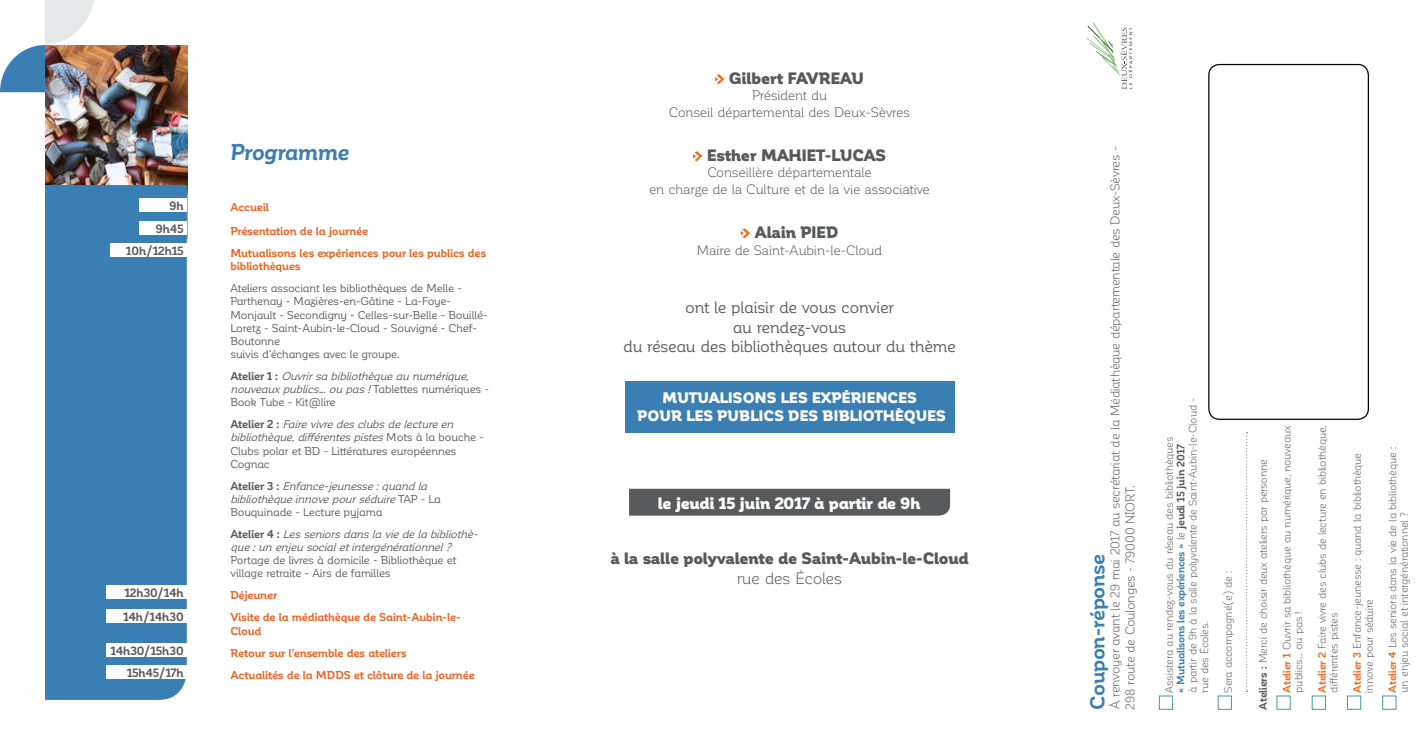
<style>
.page{position:relative;width:1425px;height:745px;background:#fff}
.page>*{position:absolute;margin:0;border:0;box-sizing:border-box;transform-origin:0 0}
.t1{font:italic 700 22.5px "Corporative Alt";letter-spacing:-.025em;color:#397fb3}
.t2{font:700 20px "Corporative Alt";letter-spacing:-.025em;color:#397fb3}
.t3{font:900 16.25px "Corporative";letter-spacing:-.015em;color:#58595b}
.t4{font:16.25px/19.5px "Corporative Alt";letter-spacing:-.02em;color:#58595b;text-align:center}
.t5{font:900 16.25px "Corporative Alt";letter-spacing:-.01em;color:#fff}
.t6{font:16.25px "Corporative Alt";letter-spacing:-.03em;color:#58595b}
.t7{font:900 15px/18px "Corporative";letter-spacing:.005em;color:#fff;text-align:center}
.t8{font:13.5px/16.2px "Corporative";letter-spacing:-.02em;color:#58595b;text-align:center}
.t9{font:12.5px/15px "Corporative Alt";letter-spacing:-.02em;color:#58595b}
.t10{font:700 11.88px/22.5px "Corporative Alt";color:#58595b;text-align:right}
.t11{font:italic 11.25px/13.1px "Corporative Alt";color:#58595b}
.t12{font:11.25px/13.1px "Corporative Alt";letter-spacing:-.02em;color:#58595b}
.t13{font:700 11.25px/22px "Corporative Alt";letter-spacing:-.015em;color:#eb6624}
.t14{font:10.62px/11.8px "Corporative Alt";letter-spacing:-.025em;color:#58595b}
.s1{font-weight:700;font-style:normal}
.s2{font-style:normal}
.s3{font-weight:700;color:#397fb3}
.s4{font-weight:700}
.s5{font-weight:700;color:#f36f21}
</style>
<div class="page">
<div style="left:1208px;top:64px;width:160px;height:355px;border:1px solid #000;border-radius:11px"></div>
<div style="left:1382px;top:695px;width:14px;height:14px;border:1px solid #469996"></div>
<svg style="left:1086px;top:22px;width:46px;height:67px"></svg>
<svg style="left:715px;top:74px;width:9px;height:10px"></svg>
<svg style="left:693px;top:151px;width:9px;height:10px"></svg>
<svg style="left:740px;top:228px;width:10px;height:10px"></svg>
<div style="left:625px;top:381px;width:329px;height:52px;background:#397fb3"></div>
<div style="left:629px;top:488px;width:321px;height:27px;background:#58595b"></div>
<img style="left:45px;top:45px;width:142px;height:140px">
<div style="left:45px;top:185px;width:142px;height:514px;background:#397fb3"></div>
<img style="left:0;top:0;width:95px;height:92px">
<div style="left:139px;top:198px;width:48px;height:14px;background:#fff"></div>
<div style="left:139px;top:221px;width:48px;height:13px;background:#fff"></div>
<div style="left:110px;top:243px;width:77px;height:14px;background:#fff"></div>
<div style="left:106px;top:585px;width:81px;height:13px;background:#fff"></div>
<div style="left:106px;top:608px;width:81px;height:14px;background:#fff"></div>
<div style="left:106px;top:642px;width:81px;height:14px;background:#fff"></div>
<div style="left:106px;top:665px;width:81px;height:13px;background:#fff"></div>
<svg style="left:1246px;top:432px;width:1px;height:259px"></svg>
<p class="t10" style="left:126px;top:195px;width:59px">9h<br>9h45<br>10h/12h15</p>
<p class="t10" style="left:124px;top:580px;width:61px;line-height:23.8px;text-align:left">12h30/14h<br>14h/14h30</p>
<p class="t10" style="left:111px;top:638px;width:74px">14h30/15h30<br>15h45/17h</p>
<h1 class="t1" style="left:230px;top:140px;width:120px">Programme</h1>
<p class="t13" style="left:230px;top:195px;width:139px;line-height:23.8px">Accueil<br>Présentation de la journée</p>
<p class="t13" style="left:230px;top:246px;width:257px;line-height:13.1px">Mutualisons les expériences pour les publics des bibliothèques</p>
<p class="t12" style="left:230px;top:282px;width:259px">Ateliers associant les bibliothèques de Melle - Parthenay - Mazières-en-Gâtine - La-Foye-Monjault - Secondigny - Celles-sur-Belle - Bouillé-Loretz - Saint-Aubin-le-Cloud - Souvigné - Chef-Boutonne<br>suivis d’échanges avec le groupe.</p>
<p class="t11" style="left:230px;top:369px;width:260px"><span class="s1">A t e l i e r 1 :</span> Ouvrirsa bibliothèque au numérique, nouveauxpublics...ou pas! <span class="s2">Ta b l e tt e s n u m é r i q u e s -<br>Book Tube - Kit@lire</span></p>
<p class="t11" style="left:230px;top:417px;width:255px"><span class="s1">A t e l i e r 2 :</span> Faire vivre desclubsde lecture en bibliothèque,différentespistes <span class="s2">M o t s à l a b o u c h e - Clubs polar et BD - Littératures européennes Cognac</span></p>
<p class="t11" style="left:230px;top:479px;width:212px"><span class="s1">A t e l i e r 3 :</span> Enfance-jeunesse :quand la bibliothèque innove pourséduire <span class="s2">TA P - L a<br>Bouquinade - Lecture pyjama</span></p>
<p class="t11" style="left:230px;top:527px;width:252px"><span class="s1">A t e l i e r 4 :</span> Lesseniorsdansla vie de la bibliothè&shy;que :un enjeu socialetintergénérationnel?</p>
<p class="t12" style="left:230px;top:553px;width:227px">Portage de livres à domicile - Bibliothèque et village retraite - Airs de familles</p>
<p class="t13" style="left:230px;top:584px;width:232px">Déjeuner<br>Visite de la médiathèque de Saint-Aubin-le-</p>
<p class="t13" style="left:230px;top:619px;width:246px">Cloud<br>Retour sur l’ensemble des ateliers<br>Actualités de la MDDS et clôture de la journée</p>
<h3 class="t3" style="left:728px;top:69px;width:137px">Gilbert FAVREAU</h3>
<p class="t8" style="left:669px;top:88px;width:243px">Président du<br>Conseil départemental des Deux-Sèvres</p>
<h3 class="t3" style="left:707px;top:146px;width:181px">Esther MAHIET-LUCAS</h3>
<p class="t8" style="left:649px;top:165px;width:282px">Conseillère départementale<br>en charge de la Culture et de la vie associative</p>
<h3 class="t3" style="left:754px;top:223px;width:85px">Alain PIED</h3>
<p class="t8" style="left:697px;top:242px;width:187px">Maire de Saint-Aubin-le-Cloud</p>
<h3 class="t4" style="left:623px;top:297px;width:334px">ont le plaisir de vous convier<br>au rendez-vous<br>du réseau des bibliothèques autour du thème</h3>
<h3 class="t7" style="left:637px;top:389px;width:310px">MUTUALISONS LES EXPÉRIENCES<br>POUR LES PUBLICS DES BIBLIOTHÈQUES</h3>
<h3 class="t5" style="left:658px;top:493px;width:264px">le jeudi 15 juin 2017 à partir de 9h</h3>
<h3 class="t3" style="left:610px;top:549px;width:360px">à la salle polyvalente de Saint-Aubin-le-Cloud</h3>
<h3 class="t6" style="left:736px;top:569px;width:107px">rue des Écoles</h3>
<p class="t9" style="left:1107px;top:709px;width:564px;rotate:-90deg">À renvoyer avant le 29 mai 2017 au secrétariat de la Médiathèque départementale des Deux-Sèvres -<br>298 route de Coulonges - 79000 NIORT.</p>
<h2 class="t2" style="left:1086px;top:709px;width:157px;rotate:-90deg">Coupon-réponse</h2>
<p class="t14" style="left:1163px;top:692px;width:296px;rotate:-90deg">Assistera au rendez-vous du réseau des bibliothèques<br><span class="s3">« Mutualisons les expériences »</span> le <span class="s4">jeudi 15 juin 2017<br></span>à partir de 9h à la salle polyvalente de Saint-Aubin-le-Cloud - rue des Écoles.</p>
<p class="t14" style="left:1222px;top:692px;width:124px;rotate:-90deg">Sera accompagné(e) de :</p>
<p class="t14" style="left:1257px;top:709px;width:252px;rotate:-90deg"><span class="s4">Ateliers :</span> Merci de choisir deux ateliers par personne</p>
<p class="t14" style="left:1280px;top:692px;width:268px;rotate:-90deg"><span class="s5">Atelier 1</span> Ouvrir sa bibliothèque au numérique, nouveaux publics... ou pas !</p>
<p class="t14" style="left:1316px;top:692px;width:268px;rotate:-90deg"><span class="s5">Atelier 2</span> Faire vivre des clubs de lecture en bibliothèque, différentes pistes</p>
<p class="t14" style="left:1351px;top:692px;width:241px;rotate:-90deg"><span class="s5">Atelier 3</span> Enfance-jeunesse : quand la bibliothèque innove pour séduire</p>
<p class="t14" style="left:1386px;top:692px;width:247px;rotate:-90deg"><span class="s5">Atelier 4</span> Les seniors dans la vie de la bibliothèque : un enjeu social et intergénérationnel ?</p>
</div>
